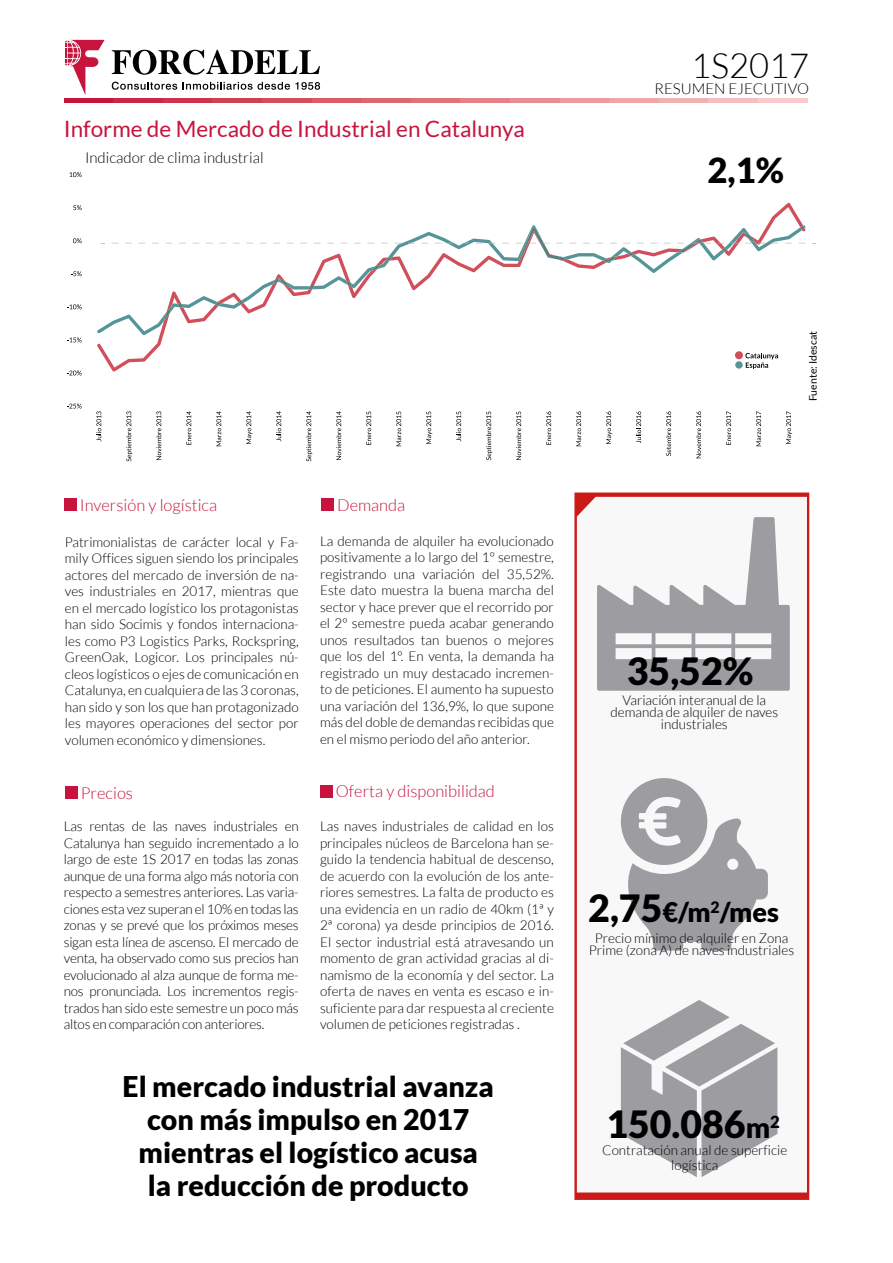
<style>
.page{position:relative;width:893px;height:1263px;background:#fff}
.page>*{position:absolute;margin:0;border:0;box-sizing:border-box;transform-origin:0 0}
.t1{font:900 37.5px "Lato";color:#000}
.t2{font:300 34.5px "Lato";color:#000}
.t3{font:900 34.5px "Lato";color:#000}
.t4{font:900 28.5px/33px "Lato";color:#000;text-align:center}
.t5{font:900 27px "Lato";color:#000}
.t6{font:22.5px "Lato";color:#c7143d}
.t7{font:300 16.5px "Lato";color:#c7143d}
.t8{font:300 15px "Lato";color:#000}
.t9{font:300 13.5px/16.5px "Lato";color:#000;text-align:justify}
.t10{font:10.5px "Lato";color:#000}
.s1{font-size:37.5px}
.s2{font-size:28.5px}
</style>
<div class="page">
<svg style="left:112px;top:50px;width:208px;height:25px"></svg>
<svg style="left:112px;top:82px;width:65px;height:8px"></svg>
<svg style="left:183px;top:82px;width:137px;height:8px"></svg>
<svg style="left:65px;top:40px;width:39px;height:54px"></svg>
<hr style="left:64px;top:99px;width:49px;height:4px;background:#c7143d">
<hr style="left:113px;top:99px;width:50px;height:4px;background:#c92744">
<hr style="left:163px;top:99px;width:50px;height:4px;background:#ce354d">
<hr style="left:213px;top:99px;width:49px;height:4px;background:#d04154">
<hr style="left:262px;top:99px;width:50px;height:4px;background:#d34e5c">
<hr style="left:312px;top:99px;width:49px;height:4px;background:#d75c66">
<hr style="left:361px;top:99px;width:50px;height:4px;background:#da6870">
<hr style="left:411px;top:99px;width:50px;height:4px;background:#dd747a">
<hr style="left:461px;top:99px;width:49px;height:4px;background:#e38387">
<hr style="left:510px;top:99px;width:50px;height:4px;background:#e68e91">
<hr style="left:560px;top:99px;width:49px;height:4px;background:#eb9b9e">
<hr style="left:609px;top:99px;width:50px;height:4px;background:#eea6a8">
<hr style="left:659px;top:99px;width:50px;height:4px;background:#f1b2b4">
<hr style="left:709px;top:99px;width:49px;height:4px;background:#f6bec1">
<hr style="left:758px;top:99px;width:50px;height:4px;background:#f8c9cd">
<svg style="left:574px;top:492px;width:235px;height:708px;background:#d03130"></svg>
<svg style="left:577px;top:497px;width:230px;height:695px"></svg>
<svg style="left:621px;top:778px;width:147px;height:173px"></svg>
<svg style="left:597px;top:517px;width:193px;height:174px"></svg>
<svg style="left:621px;top:1000px;width:156px;height:177px"></svg>
<div style="left:64px;top:498px;width:13px;height:13px;background:#c7143d"></div>
<div style="left:321px;top:498px;width:13px;height:13px;background:#c7143d"></div>
<div style="left:65px;top:786px;width:13px;height:12px;background:#c7143d"></div>
<div style="left:320px;top:785px;width:13px;height:12px;background:#c7143d"></div>
<div style="left:735px;top:351px;width:8px;height:8px;background:#d14e5b;border-radius:50%"></div>
<div style="left:735px;top:361px;width:8px;height:8px;background:#559597;border-radius:50%"></div>
<svg style="left:745px;top:353px;width:33px;height:16px"></svg>
<svg style="left:97px;top:335px;width:67px;height:36px"></svg>
<svg style="left:97px;top:242px;width:108px;height:93px"></svg>
<svg style="left:152px;top:203px;width:654px;height:118px"></svg>
<svg style="left:67px;top:404px;width:15px;height:4px"></svg>
<svg style="left:67px;top:371px;width:15px;height:4px"></svg>
<svg style="left:67px;top:337px;width:15px;height:5px"></svg>
<svg style="left:67px;top:304px;width:15px;height:5px"></svg>
<svg style="left:71px;top:271px;width:11px;height:5px"></svg>
<svg style="left:73px;top:238px;width:9px;height:5px"></svg>
<svg style="left:73px;top:205px;width:9px;height:5px"></svg>
<svg style="left:70px;top:172px;width:12px;height:5px"></svg>
<svg style="left:96px;top:411px;width:5px;height:30px"></svg>
<svg style="left:126px;top:411px;width:6px;height:50px"></svg>
<svg style="left:156px;top:411px;width:5px;height:49px"></svg>
<svg style="left:186px;top:411px;width:5px;height:34px"></svg>
<svg style="left:216px;top:411px;width:5px;height:35px"></svg>
<svg style="left:246px;top:411px;width:6px;height:33px"></svg>
<svg style="left:276px;top:411px;width:5px;height:30px"></svg>
<svg style="left:306px;top:411px;width:6px;height:50px"></svg>
<svg style="left:336px;top:411px;width:5px;height:49px"></svg>
<svg style="left:366px;top:412px;width:5px;height:33px"></svg>
<svg style="left:396px;top:412px;width:5px;height:34px"></svg>
<svg style="left:426px;top:412px;width:6px;height:32px"></svg>
<svg style="left:456px;top:412px;width:5px;height:29px"></svg>
<svg style="left:486px;top:412px;width:6px;height:48px"></svg>
<svg style="left:516px;top:412px;width:5px;height:48px"></svg>
<svg style="left:546px;top:411px;width:5px;height:34px"></svg>
<svg style="left:576px;top:411px;width:5px;height:35px"></svg>
<svg style="left:606px;top:411px;width:6px;height:33px"></svg>
<svg style="left:636px;top:411px;width:5px;height:32px"></svg>
<svg style="left:666px;top:411px;width:5px;height:45px"></svg>
<svg style="left:696px;top:411px;width:5px;height:47px"></svg>
<svg style="left:726px;top:411px;width:5px;height:34px"></svg>
<svg style="left:756px;top:411px;width:5px;height:35px"></svg>
<svg style="left:786px;top:411px;width:6px;height:33px"></svg>
<h3 class="t6" style="left:64px;top:116px;width:463px">Informe de Mercado de Industrial en Catalunya</h3>
<p class="t8" style="left:85px;top:149px;width:180px">Indicador de clima industrial</p>
<h2 class="t2" style="left:691px;top:47px;width:120px">1S2017</h2>
<p class="t8" style="left:654px;top:81px;width:156px">RESUMEN EJECUTIVO</p>
<h2 class="t3" style="left:707px;top:150px;width:78px">2,1%</h2>
<p class="t10" style="left:807px;top:401px;width:72px;rotate:-90deg">Fuente: Idescat</p>
<p class="t7" style="left:80px;top:496px;width:139px">Inversión y logística</p>
<p class="t7" style="left:337px;top:496px;width:70px">Demanda</p>
<p class="t9" style="left:65px;top:534px;width:235px">Patrimonialistas de carácter local y Fa&shy;mily Offices siguen siendo los principales actores del mercado de inversión de na&shy;ves industriales en 2017, mientras que en el mercado logístico los protagonistas han sido Socimis y fondos internaciona&shy;les como P3 Logistics Parks, Rockspring, GreenOak, Logicor. Los principales nú&shy;cleos logísticos o ejes de comunicación en Catalunya, en cualquiera de las 3 coronas, han sido y son los que han protagonizado les mayores operaciones del sector por volumen económico y dimensiones.</p>
<p class="t9" style="left:320px;top:532px;width:235px">La demanda de alquiler ha evolucionado positivamente a lo largo del 1º semestre, registrando una variación del 35,52%.<br>Este dato muestra la buena marcha del sector y hace prever que el recorrido por el 2º semestre pueda acabar generando unos resultados tan buenos o mejores que los del 1º. En venta, la demanda ha registrado un muy destacado incremen&shy;to de peticiones. El aumento ha supuesto una variación del 136,9%, lo que supone más del doble de demandas recibidas que en el mismo periodo del año anterior.</p>
<p class="t7" style="left:81px;top:784px;width:54px">Precios</p>
<p class="t7" style="left:336px;top:783px;width:161px">Oferta y disponibilidad</p>
<p class="t9" style="left:64px;top:818px;width:236px">Las rentas de las naves industriales en Catalunya han seguido incrementado a lo largo de este 1S 2017 en todas las zonas aunque de una forma algo más notoria con respecto a semestres anteriores. Las varia&shy;ciones esta vez superan el 10% en todas las zonas y se prevé que los próximos meses sigan esta línea de ascenso. El mercado de venta, ha observado como sus precios han evolucionado al alza aunque de forma me&shy;nos pronunciada. Los incrementos regis&shy;trados han sido este semestre un poco más altos en comparación con anteriores.</p>
<p class="t9" style="left:320px;top:818px;width:235px">Las naves industriales de calidad en los principales núcleos de Barcelona han se&shy;guido la tendencia habitual de descenso, de acuerdo con la evolución de los ante&shy;riores semestres. La falta de producto es una evidencia en un radio de 40km (1ª y 2ª corona) ya desde principios de 2016.<br>El sector industrial está atravesando un momento de gran actividad gracias al di&shy;namismo de la economía y del sector. La oferta de naves en venta es escaso e in&shy;suficiente para dar respuesta al creciente volumen de peticiones registradas .</p>
<h3 class="t4" style="left:123px;top:1070px;width:373px">El mercado industrial avanza con más impulso en 2017 mientras el logístico acusa<br>la reducción de producto</h3>
<h1 class="t1" style="left:627px;top:649px;width:128px">35,52%</h1>
<p class="t9" style="left:610px;top:694px;width:169px;line-height:12px;text-align:center">Variación interanual de la demanda de alquiler de naves industriales</p>
<h3 class="t5" style="left:588px;top:897px;width:192px"><span class="s1">2,75</span>€/m<sup>2</sup>/mes</h3>
<p class="t9" style="left:589px;top:932px;width:207px;line-height:12px;text-align:center">Precio mínimo de alquiler en Zona<br>Prime (zona A) de naves industriales</p>
<h1 class="t1" style="left:606px;top:1102px;width:175px">150.086<span class="s2">m</span><sup>2</sup></h1>
<p class="t9" style="left:602px;top:1143px;width:187px;line-height:14.7px;text-align:center">Contratación anual de superficie logística</p>
</div>
